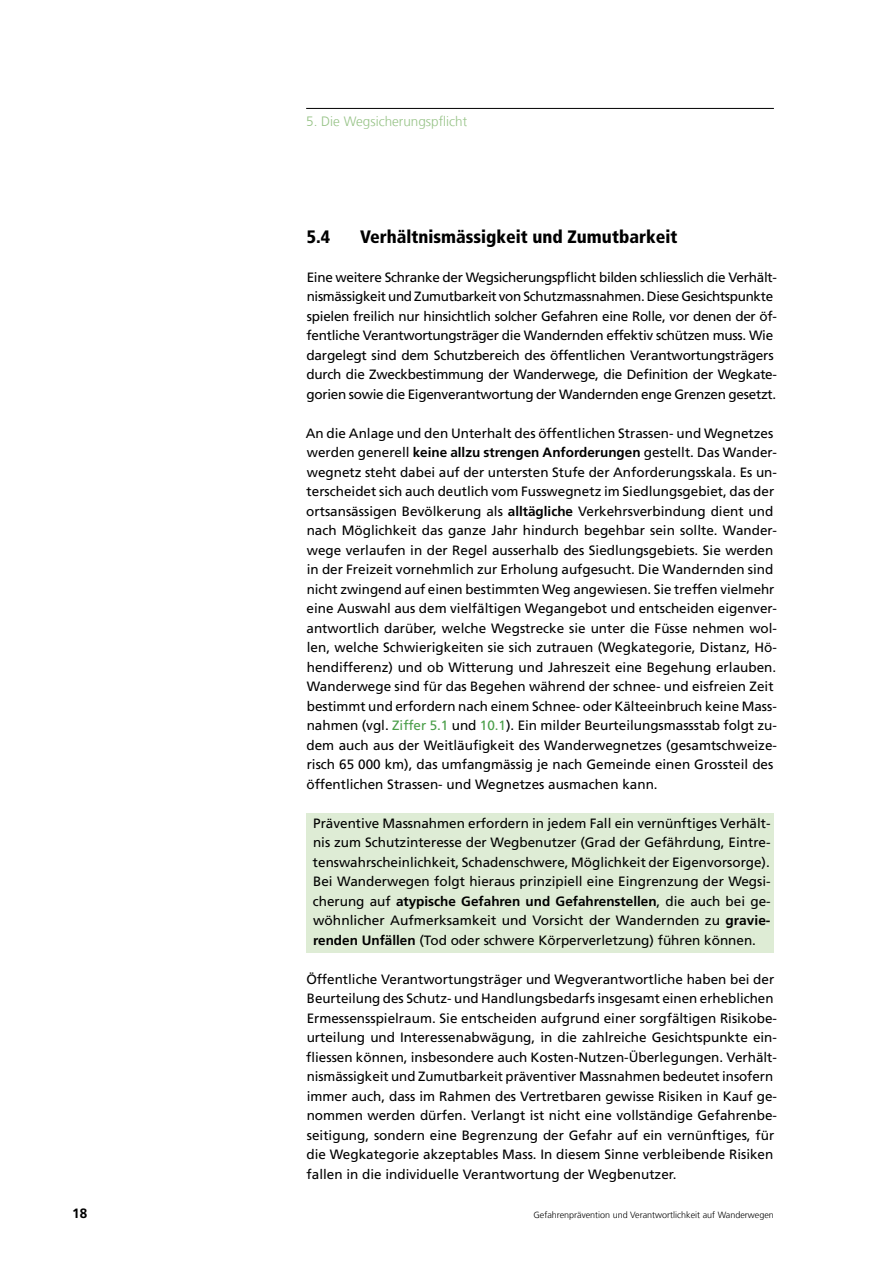
<style>
.page{position:relative;width:893px;height:1263px;background:#fff}
.page>*{position:absolute;margin:0;border:0;box-sizing:border-box;transform-origin:0 0}
.t1{font:900 condensed 18px "Frutiger LT Com";color:#000}
.t2{font:13.5px/19.5px "Frutiger LT Com";color:#000}
.t3{font:13.5px/19.5px "Frutiger LT Com";letter-spacing:-.02em;color:#000}
.t4{font:300 13.5px "Frutiger LT Com";color:#97c387}
.t5{font:700 13.5px "Frutiger LT Com";color:#000}
.t6{font:300 9px "Frutiger LT Com";color:#000}
.s1{font-weight:700}
.s2{color:#4a9e49}
</style>
<div class="page">
<hr style="left:306px;top:108px;width:468px;height:1px;background:#000">
<div style="left:306px;top:813px;width:468px;height:139px;background:#deecd5"></div>
<p class="t5" style="left:72px;top:1205px;width:17px">18</p>
<p class="t4" style="left:306px;top:113px;width:163px">5. Die Wegsicherungspflicht</p>
<h1 class="t1" style="left:307px;top:226px;width:25px">5.4</h1>
<h1 class="t1" style="left:360px;top:226px;width:319px">Verhältnismässigkeit und Zumutbarkeit</h1>
<p class="t3" style="left:306px;top:267px;width:472px">Eine weitere Schranke der Wegsicherungspflicht bilden schliesslich die Verhält&shy;nismässigkeit und Zumutbarkeit von Schutzmassnahmen. Diese Gesichtspunkte spielen freilich nur hinsichtlich solcher Gefahren eine Rolle, vor denen der öf&shy;fentliche Verantwortungsträger die Wandernden effektiv schützen muss. Wie dargelegt sind dem Schutzbereich des öffentlichen Verantwortungsträgers durch die Zweckbestimmung der Wanderwege, die Definition der Wegkate&shy;gorien sowie die Eigenverantwortung der Wandernden enge Grenzen gesetzt.</p>
<p class="t2" style="left:306px;top:423px;width:473px">An die Anlage und den Unterhalt des öffentlichen Strassen- und Wegnetzes werden generell <span class="s1">keine allzu strengen Anforderungen</span> gestellt. Das Wander&shy;wegnetz steht dabei auf der untersten Stufe der Anforderungsskala. Es un&shy;terscheidet sich auch deutlich vom Fusswegnetz im Siedlungsgebiet, das der ortsansässigen Bevölkerung als <span class="s1">alltägliche</span> Verkehrsverbindung dient und nach Möglichkeit das ganze Jahr hindurch begehbar sein sollte. Wander&shy;wege verlaufen in der Regel ausserhalb des Siedlungsgebiets. Sie werden in der Freizeit vornehmlich zur Erholung aufgesucht. Die Wandernden sind nicht zwingend auf einen bestimmten Weg angewiesen. Sie treffen vielmehr eine Auswahl aus dem vielfältigen Wegangebot und entscheiden eigenver&shy;antwortlich darüber, welche Wegstrecke sie unter die Füsse nehmen wol&shy;len, welche Schwierigkeiten sie sich zutrauen (Wegkategorie, Distanz, Hö&shy;hendifferenz) und ob Witterung und Jahreszeit eine Begehung erlauben.<br>Wanderwege sind für das Begehen während der schnee- und eisfreien Zeit bestimmt und erfordern nach einem Schnee- oder Kälteeinbruch keine Mass&shy;nahmen (vgl. <span class="s2">Ziffer 5.1</span> und <span class="s2">10.1</span>). Ein milder Beurteilungsmassstab folgt zu&shy;dem auch aus der Weitläufigkeit des Wanderwegnetzes (gesamtschweize&shy;risch 65 000 km), das umfangmässig je nach Gemeinde einen Grossteil des öffentlichen Strassen- und Wegnetzes ausmachen kann.</p>
<p class="t2" style="left:313px;top:813px;width:459px;text-align:justify">Präventive Massnahmen erfordern in jedem Fall ein vernünftiges Verhält&shy;nis zum Schutzinteresse der Wegbenutzer (Grad der Gefährdung, Eintre&shy;tenswahrscheinlichkeit, Schadenschwere, Möglichkeit der Eigenvorsorge).<br>Bei Wanderwegen folgt hieraus prinzipiell eine Eingrenzung der Wegsi&shy;cherung auf <span class="s1">atypische Gefahren und Gefahrenstellen</span>, die auch bei ge&shy;wöhnlicher Aufmerksamkeit und Vorsicht der Wandernden zu <span class="s1">gravie&shy;renden Unfällen</span> (Tod oder schwere Körperverletzung) führen können.</p>
<p class="t2" style="left:306px;top:969px;width:472px">Öffentliche Verantwortungsträger und Wegverantwortliche haben bei der Beurteilung des Schutz- und Handlungsbedarfs insgesamt einen erheblichen Ermessensspielraum. Sie entscheiden aufgrund einer sorgfältigen Risikobe&shy;urteilung und Interessenabwägung, in die zahlreiche Gesichtspunkte ein&shy;fliessen können, insbesondere auch Kosten-Nutzen-Überlegungen. Verhält&shy;nismässigkeit und Zumutbarkeit präventiver Massnahmen bedeutet insofern immer auch, dass im Rahmen des Vertretbaren gewisse Risiken in Kauf ge&shy;nommen werden dürfen. Verlangt ist nicht eine vollständige Gefahrenbe&shy;seitigung, sondern eine Begrenzung der Gefahr auf ein vernünftiges, für die Wegkategorie akzeptables Mass. In diesem Sinne verbleibende Risiken fallen in die individuelle Verantwortung der Wegbenutzer.</p>
<p class="t6" style="left:533px;top:1210px;width:242px">Gefahrenprävention und Verantwortlichkeit auf Wanderwegen</p>
</div>
